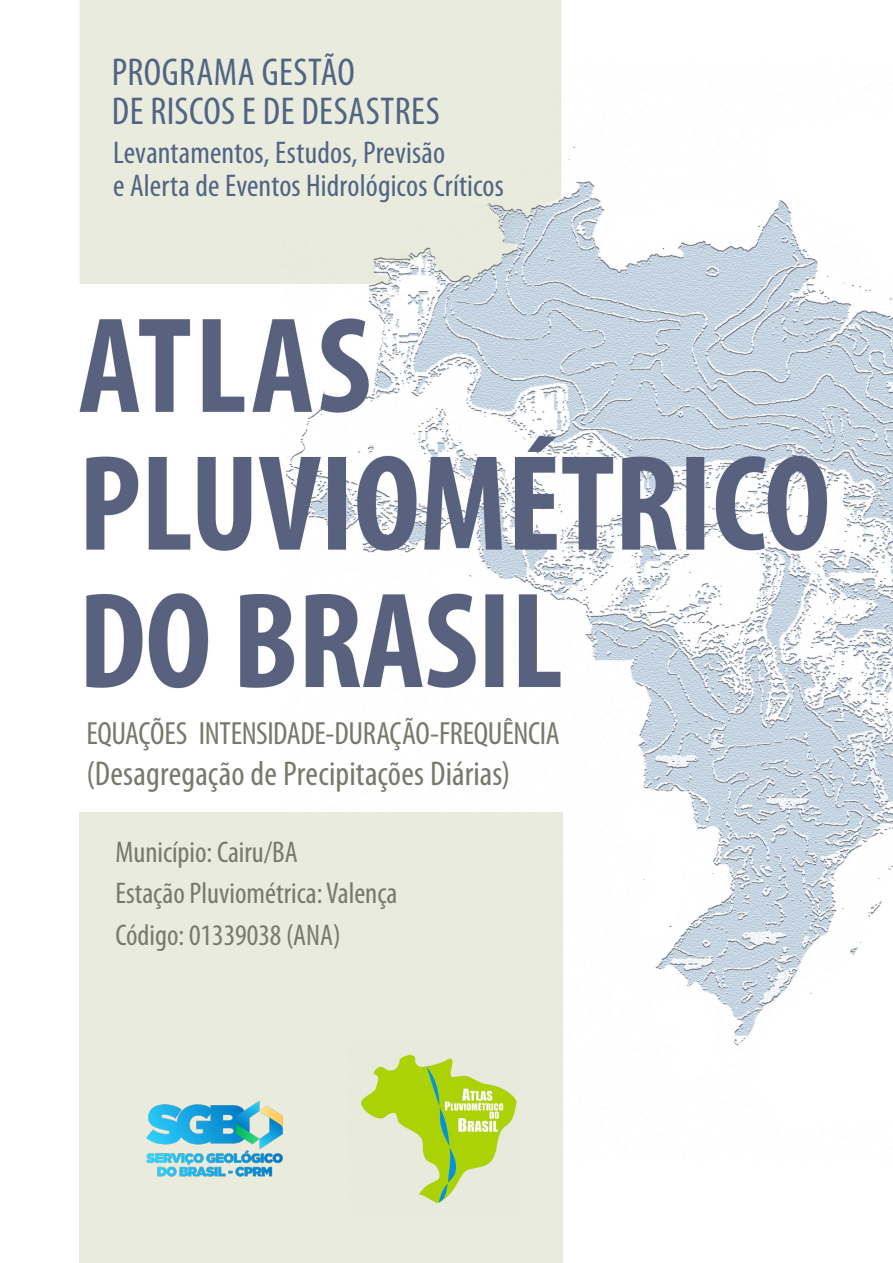
<style>
.page{position:relative;width:893px;height:1263px;background:#fff}
.page>*{position:absolute;margin:0;border:0;box-sizing:border-box;transform-origin:0 0}
.Folha_Rosto_Nome_Pr{font:condensed 39px/39px "Myriad Pro";letter-spacing:.01em;color:#506483}
.CAPA_TITULOS{font:condensed 34.5px "Myriad Pro";letter-spacing:.005em;color:#79786d}
.CAPA_TITULOS-2{font:condensed 32.25px "Myriad Pro";letter-spacing:-.01em;color:#79786d}
.Folha_Rosto_Nome_Pr-2{font:condensed 31.5px/33px "Myriad Pro";letter-spacing:.005em;color:#506483}
.CAPA_titulo_identif{font:condensed 30px "Myriad Pro";color:#79786d}
</style>
<div class="page">
<img style="left:79px;top:0;width:814px;height:1263px">
<div style="left:80px;top:812px;width:483px;height:451px;background:#e9ebdd"></div>
<img style="left:361px;top:1054px;width:156px;height:149px">
<img style="left:146px;top:1101px;width:137px;height:76px">
<div style="left:82px;top:48px;width:470px;height:173px;background:#e9ebdd"></div>
<p class="Folha_Rosto_Nome_Pr" style="left:112px;top:52px;width:329px">PROGRAMA GESTÃO<br>DE RISCOS E DE DESASTRES</p>
<p class="Folha_Rosto_Nome_Pr-2" style="left:113px;top:135px;width:392px">Levantamentos, Estudos, Previsão<br>e Alerta de Eventos Hidrológicos Críticos</p>
<p class="CAPA_TITULOS-2" style="left:86px;top:714px;width:475px">EQUAÇÕES INTENSIDADE-DURAÇÃO-FREQUÊNCIA</p>
<p class="CAPA_TITULOS" style="left:86px;top:753px;width:425px">(Desagregação de Precipitações Diárias)</p>
<p class="CAPA_titulo_identif" style="left:115px;top:834px;width:184px">Município: Cairu/BA</p>
<p class="CAPA_titulo_identif" style="left:115px;top:875px;width:283px">Estação Pluviométrica: Valença</p>
<p class="CAPA_titulo_identif" style="left:115px;top:917px;width:227px">Código: 01339038 (ANA)</p>
</div>
